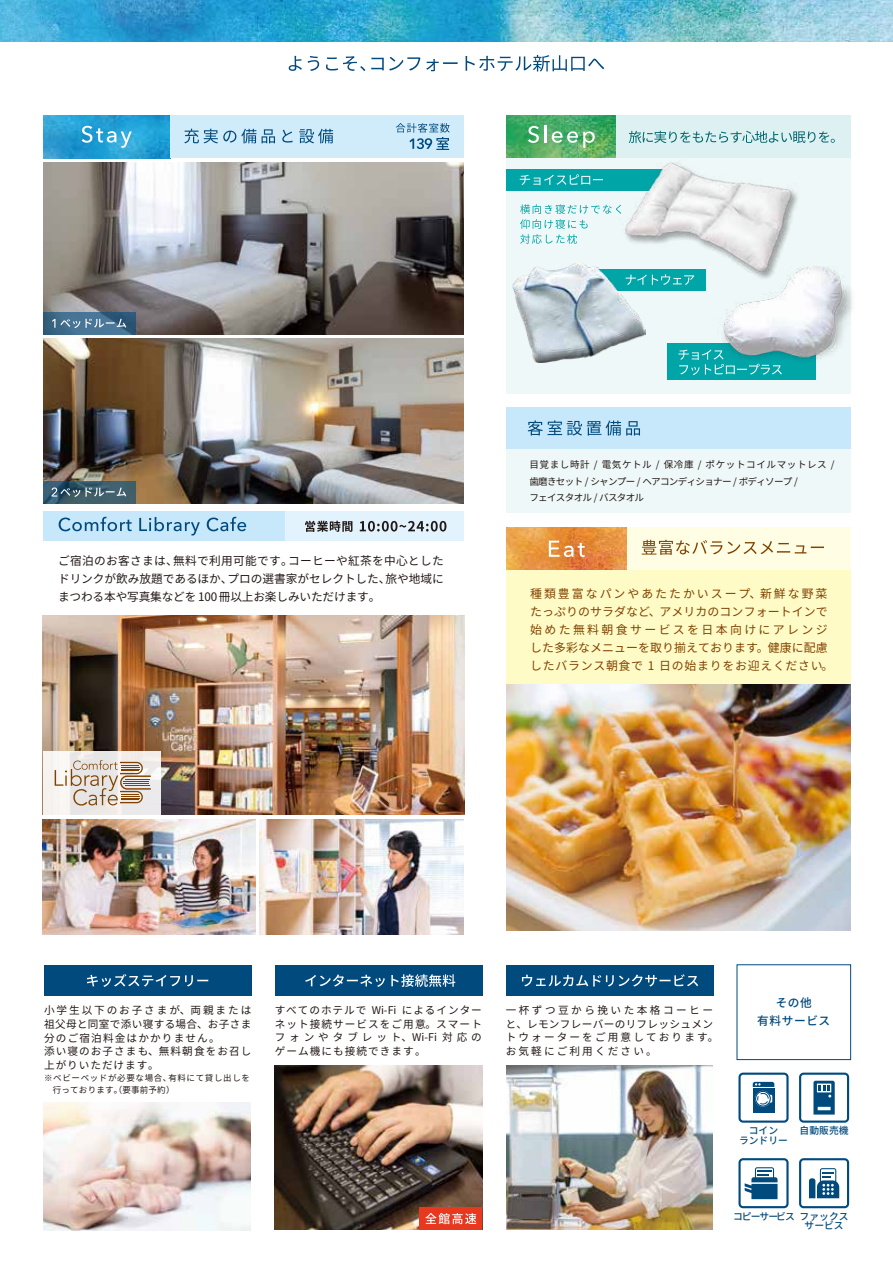
<style>
.page{position:relative;width:893px;height:1263px;background:#fff}
.page>*{position:absolute;margin:0;border:0;box-sizing:border-box;transform-origin:0 0}
.t1{font:11.85px/18px "Noto Sans CJ Kjp";letter-spacing:.06em;color:#814200}
.t2{font:11.7px/18px "Noto Sans CJ Kjp";letter-spacing:-.015em;color:#221815;text-align:justify}
.t3{font:500 11.7px/18px "Noto Sans CJ Kjp";letter-spacing:.05em;color:#004a7e;text-align:center}
.t4{font:10.65px/13.8px "Noto Sans CJ Kjp";letter-spacing:.1em;color:#221815}
.t5{font:10.65px/13.8px "Noto Sans CJ Kjp";letter-spacing:.2em;color:#221815}
.t6{font:500 9.75px/9.8px "Noto Sans CJ Kjp";color:#004a7e;text-align:center}
.t7{font:500 9.75px "Noto Sans CJ Kjp";letter-spacing:-.1em;color:#004a7e}
.t8{font:9.6px/16.5px "Noto Sans CJ Kjp";letter-spacing:-.075em;color:#221815}
.t9{font:8.55px/11.7px "Noto Sans CJ Kjp";letter-spacing:.075em;color:#221815}
</style>
<div class="page">
<img style="left:0;top:0;width:893px;height:42px">
<img style="left:43px;top:115px;width:127px;height:43px">
<svg style="left:82px;top:126px;width:50px;height:22px"></svg>
<div style="left:170px;top:115px;width:294px;height:43px;background:#d0ecfb"></div>
<svg style="left:184px;top:129px;width:72px;height:14px"></svg>
<svg style="left:262px;top:129px;width:13px;height:14px"></svg>
<svg style="left:282px;top:130px;width:11px;height:13px"></svg>
<svg style="left:299px;top:129px;width:34px;height:14px"></svg>
<img style="left:506px;top:115px;width:111px;height:43px">
<svg style="left:528px;top:125px;width:18px;height:18px"></svg>
<svg style="left:552px;top:131px;width:43px;height:17px"></svg>
<div style="left:617px;top:115px;width:234px;height:43px;background:#def1f2"></div>
<svg style="left:629px;top:131px;width:206px;height:12px"></svg>
<div style="left:506px;top:158px;width:345px;height:235px;background:#eff8f8"></div>
<img style="left:506px;top:527px;width:121px;height:43px">
<svg style="left:549px;top:541px;width:36px;height:16px"></svg>
<div style="left:627px;top:527px;width:224px;height:43px;background:#fffde3"></div>
<svg style="left:642px;top:540px;width:182px;height:15px"></svg>
<div style="left:506px;top:570px;width:345px;height:132px;background:#fffbc7"></div>
<div style="left:506px;top:407px;width:345px;height:43px;background:#c7e8fa"></div>
<svg style="left:528px;top:420px;width:112px;height:16px"></svg>
<div style="left:43px;top:511px;width:242px;height:30px;background:#c7e8fa"></div>
<svg style="left:59px;top:517px;width:73px;height:14px"></svg>
<svg style="left:139px;top:517px;width:61px;height:18px"></svg>
<svg style="left:207px;top:517px;width:39px;height:14px"></svg>
<div style="left:44px;top:965px;width:207px;height:31px;background:#004a7e"></div>
<svg style="left:87px;top:974px;width:121px;height:13px"></svg>
<div style="left:275px;top:965px;width:207px;height:31px;background:#004a7e"></div>
<svg style="left:305px;top:974px;width:80px;height:13px"></svg>
<svg style="left:391px;top:974px;width:64px;height:13px"></svg>
<div style="left:506px;top:965px;width:208px;height:31px;background:#004a7e"></div>
<svg style="left:522px;top:974px;width:176px;height:12px"></svg>
<div style="left:285px;top:511px;width:179px;height:30px;background:#e3f3fd"></div>
<svg style="left:305px;top:521px;width:47px;height:11px"></svg>
<svg style="left:360px;top:521px;width:86px;height:10px"></svg>
<div style="left:506px;top:450px;width:345px;height:63px;background:#eff8f8"></div>
<div style="left:506px;top:169px;width:165px;height:21px;background:#00a5a8"></div>
<svg style="left:520px;top:174px;width:75px;height:11px"></svg>
<svg style="left:520px;top:204px;width:75px;height:40px"></svg>
<div style="left:667px;top:344px;width:149px;height:36px;background:#00a5a8"></div>
<svg style="left:678px;top:349px;width:104px;height:26px"></svg>
<img style="left:595px;top:138px;width:230px;height:153px">
<img style="left:513px;top:262px;width:133px;height:101px">
<img style="left:717px;top:266px;width:135px;height:100px">
<img style="left:506px;top:685px;width:345px;height:246px">
<img style="left:44px;top:1103px;width:207px;height:127px">
<img style="left:275px;top:1065px;width:207px;height:165px">
<img style="left:506px;top:1065px;width:207px;height:165px">
<div style="left:419px;top:1207px;width:63px;height:23px;background:#e83820"></div>
<svg style="left:425px;top:1213px;width:51px;height:11px"></svg>
<div style="left:737px;top:964px;width:114px;height:96px;border:1px solid #004a7e"></div>
<svg style="left:738px;top:1072px;width:51px;height:51px"></svg>
<svg style="left:799px;top:1072px;width:50px;height:51px"></svg>
<svg style="left:799px;top:1158px;width:50px;height:50px"></svg>
<svg style="left:738px;top:1158px;width:51px;height:50px"></svg>
<img style="left:260px;top:819px;width:204px;height:116px">
<img style="left:43px;top:819px;width:212px;height:116px">
<svg style="left:396px;top:123px;width:54px;height:27px"></svg>
<svg style="left:289px;top:56px;width:13px;height:15px"></svg>
<svg style="left:308px;top:56px;width:11px;height:15px"></svg>
<svg style="left:326px;top:56px;width:39px;height:15px"></svg>
<svg style="left:371px;top:57px;width:49px;height:14px"></svg>
<svg style="left:426px;top:59px;width:32px;height:12px"></svg>
<svg style="left:465px;top:55px;width:139px;height:17px"></svg>
<img style="left:43px;top:163px;width:421px;height:172px">
<img style="left:43px;top:338px;width:421px;height:166px">
<svg style="left:43px;top:312px;width:93px;height:23px"></svg>
<svg style="left:52px;top:319px;width:74px;height:9px"></svg>
<svg style="left:43px;top:481px;width:93px;height:23px"></svg>
<svg style="left:52px;top:487px;width:74px;height:10px"></svg>
<img style="left:43px;top:616px;width:421px;height:199px">
<div style="left:43px;top:751px;width:117px;height:64px;background:#f1eceb"></div>
<svg style="left:55px;top:760px;width:96px;height:45px"></svg>
<p class="t2" style="left:58px;top:551px;width:387px">ご宿泊のお客さまは、無料で利用可能です。コーヒーや紅茶を中心としたドリンクが飲み放題であるほか、プロの選書家がセレクトした、旅や地域にまつわる本や写真集などを100冊以上お楽しみいただけます。</p>
<p class="t8" style="left:529px;top:456px;width:307px">目覚まし時計 / 電気ケトル / 保冷庫 / ポケットコイルマットレス /歯磨きセット / シャンプー / ヘアコンディショナー / ボディソープ /<br>フェイスタオル / バスタオル</p>
<p class="t1" style="left:530px;top:584px;width:305px">種類豊富なパンやあたたかいスープ、新鮮な野菜たっぷりのサラダなど、アメリカのコンフォートインで始めた無料朝食サービスを日本向けにアレンジした多彩なメニューを取り揃えております。健康に配慮したバランス朝食で 1 日の始まりをお迎えください。</p>
<p class="t4" style="left:44px;top:1003px;width:209px">小学生以下のお子さまが、両親または祖父母と同室で添い寝する場合、お子さま分のご宿泊料金はかかりません。<br>添い寝のお子さまも、無料朝食をお召し上がりいただけます。</p>
<p class="t9" style="left:44px;top:1072px;width:207px">※ベビーベッドが必要な場合、有料にて貸し出しを　行っております（要事前予約）</p>
<p class="t9" style="left:114px;top:1084px;width:10px">。</p>
<p class="t4" style="left:275px;top:1003px;width:209px;text-align:justify">すべてのホテルで Wi-Fi によるインターネット接続サービスをご用意。スマートフォンやタブレット、Wi-Fi 対応のゲーム機にも接続できます。</p>
<p class="t5" style="left:506px;top:1003px;width:214px">一杯ずつ豆から挽いた本格コーヒーと、レモンフレーバーのリフレッシュメントウォーターをご用意しております。お気軽にご利用ください。</p>
<p class="t3" style="left:757px;top:994px;width:75px">その他<br>有料サービス</p>
<p class="t6" style="left:739px;top:1125px;width:50px">コイン<br>ランドリー</p>
<p class="t6" style="left:800px;top:1125px;width:50px">自動販売機</p>
<p class="t7" style="left:733px;top:1210px;width:63px">コピーサービス</p>
<p class="t6" style="left:800px;top:1211px;width:50px">ファックスサービス</p>
</div>
